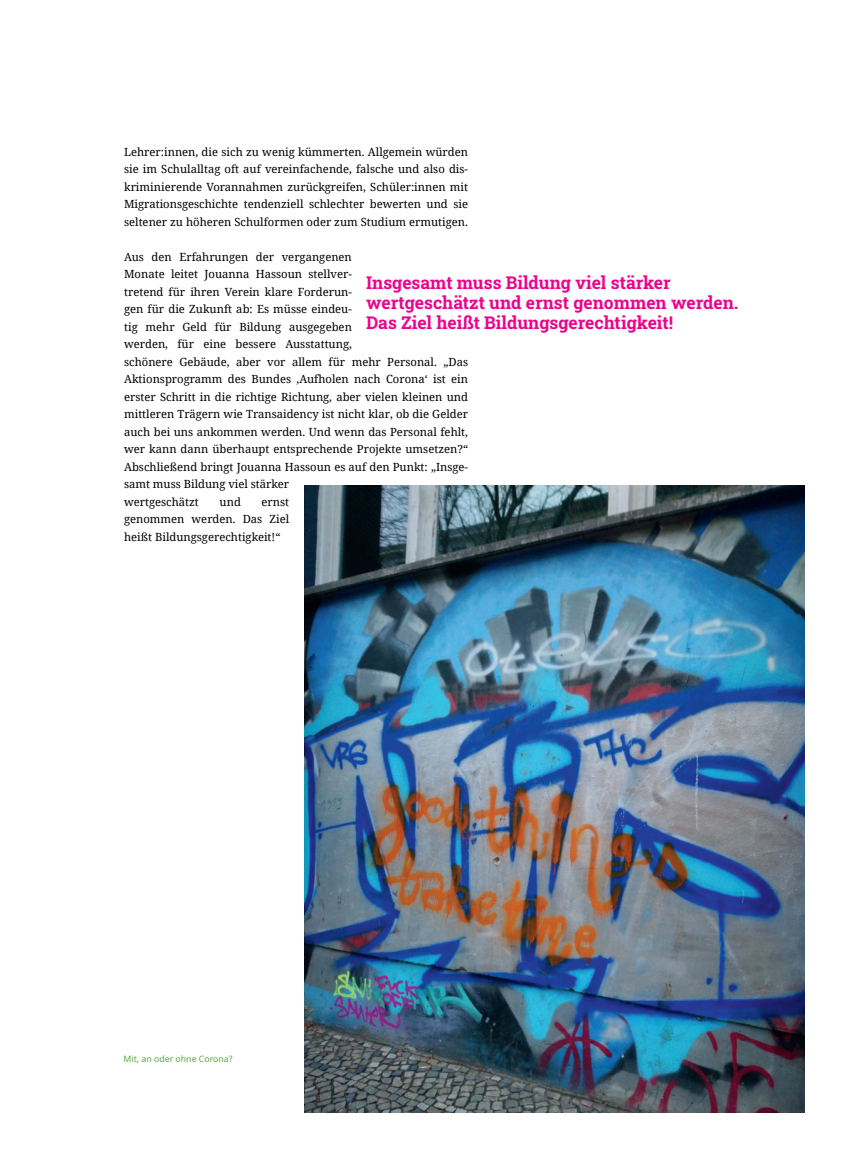
<style>
.page{position:relative;width:851px;height:1159px;background:#fff}
.page>*{position:absolute;margin:0;border:0;box-sizing:border-box;transform-origin:0 0}
.t1{font:700 17.5px/20px "Roboto Slab";color:#ed028c}
.t2{font:11.25px/17.5px "Noto Serif";color:#000;text-align:justify}
.t3{font:8.75px "Noto Sans";color:#56ab40}
</style>
<div class="page">
<img style="left:304px;top:486px;width:500px;height:627px">
<p class="t2" style="left:124px;top:142px;width:345px">Lehrer:innen, die sich zu wenig kümmerten. Allgemein würden sie im Schulalltag oft auf vereinfachende, falsche und also dis&shy;kriminierende Vorannahmen zurückgreifen, Schüler:innen mit Migrationsgeschichte tendenziell schlechter bewerten und sie seltener zu höheren Schulformen oder zum Studium ermutigen.</p>
<p class="t2" style="left:124px;top:247px;width:345px;text-align:left">Aus den Erfahrungen der vergangenen<br>Monate leitet Jouanna Hassoun stellver-<br>tretend für ihren Verein klare Forderun-<br>gen für die Zukunft ab: Es müsse eindeu-<br>tig mehr Geld für Bildung ausgegeben<br>werden, für eine bessere Ausstattung,<br>schönere Gebäude, aber vor allem für mehr Personal. „Das Aktionsprogramm des Bundes ‚Aufholen nach Corona‘ ist ein erster Schritt in die richtige Richtung, aber vielen kleinen und mittleren Trägern wie Transaidency ist nicht klar, ob die Gelder auch bei uns ankommen werden. Und wenn das Personal fehlt, wer kann dann überhaupt entsprechende Projekte umsetzen?“ Abschließend bringt Jouanna Hassoun es auf den Punkt: „Insge&shy;samt muss Bildung viel stärker<br>wert geschätzt</p>
<h1 class="t1" style="left:366px;top:272px;width:373px">Insgesamt muss Bildung viel stärker<br>wert geschätzt und ernst genommen werden.<br>Das Ziel heißt Bildungsgerechtigkeit!</h1>
<p class="t2" style="left:219px;top:493px;width:23px">und</p>
<p class="t2" style="left:124px;top:492px;width:167px;text-indent:137px">ernst genommen werden. Das Ziel heißt Bildungsgerechtigkeit!“</p>
<p class="t3" style="left:123px;top:1053px;width:111px">Mit, an oder ohne Corona?</p>
</div>
